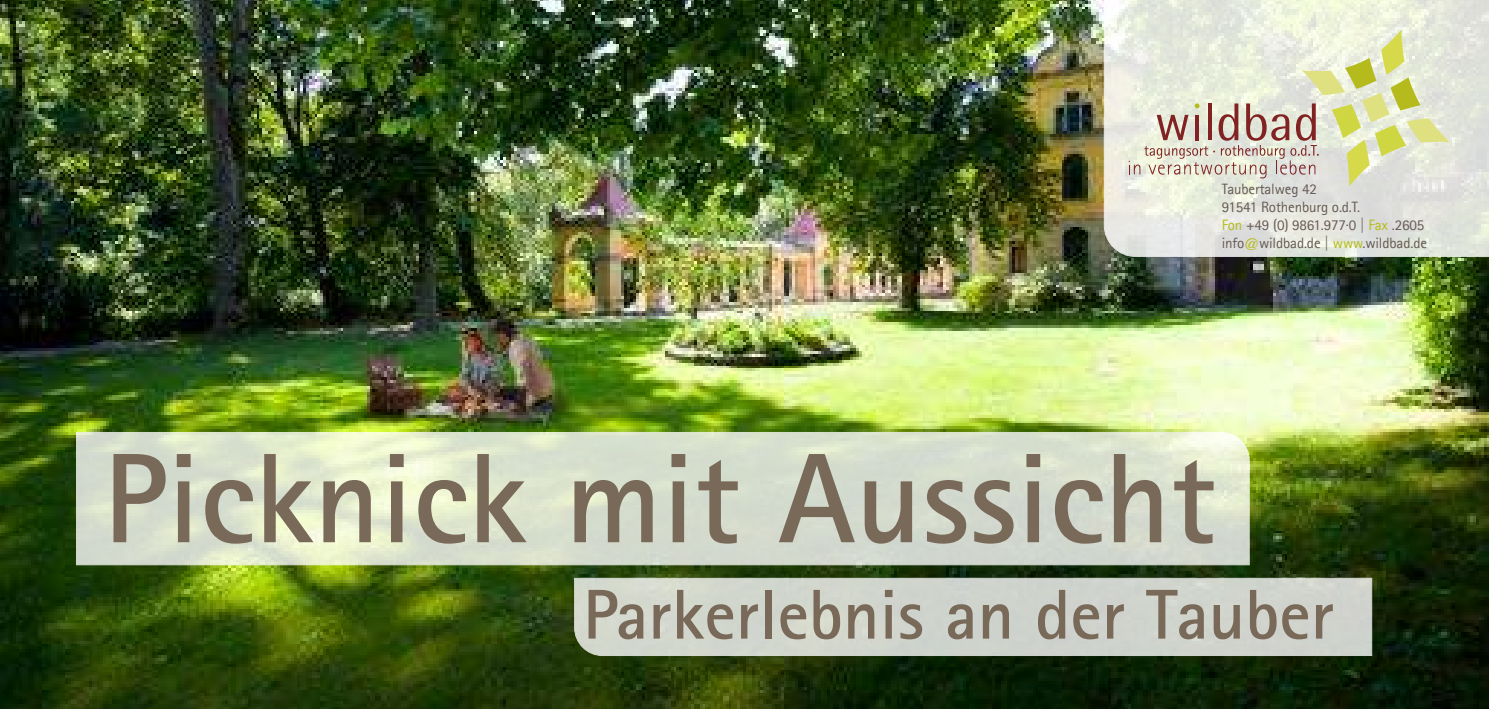
<style>
.page{position:relative;width:1489px;height:709px;background:#fff}
.page>*{position:absolute;margin:0;border:0;box-sizing:border-box;transform-origin:0 0}
.t1{font:700 127.75px "Agfa Rotis Sans Serif";color:#796958}
.t2{font:700 70.5px "Agfa Rotis Sans Serif";color:#796958}
.t3{font:15px/18px "Agfa Rotis Sans Serif";letter-spacing:-.01em;color:#665a52}
.s1{color:#b5bb17}
</style>
<div class="page">
<img style="left:0;top:0;width:1488px;height:709px">
<svg style="left:76px;top:432px;width:1173px;height:133px;background:#dae1ce"></svg>
<div style="left:574px;top:577px;width:798px;height:79px;background:#d0d4cc"></div>
<svg style="left:1103px;top:0;width:385px;height:257px;background:#e4e6dd"></svg>
<svg style="left:1128px;top:30px;width:321px;height:156px;background:#dfdec5"></svg>
<p class="t3" style="left:1221px;top:180px;width:207px">Taubertalweg 42<br>91541 Rothenburg o.d.T.<br><span class="s1">Fon</span> +49 (0) 9861.977·0 | <span class="s1">Fax</span> .2605 info<span class="s1">@</span>wildbad.de | <span class="s1">www</span>.wildbad.de</p>
<h1 class="t1" style="left:103px;top:452px;width:1113px">Picknick mit Aussicht</h1>
<h2 class="t2" style="left:583px;top:589px;width:752px">Parkerlebnis an der Tauber</h2>
</div>
